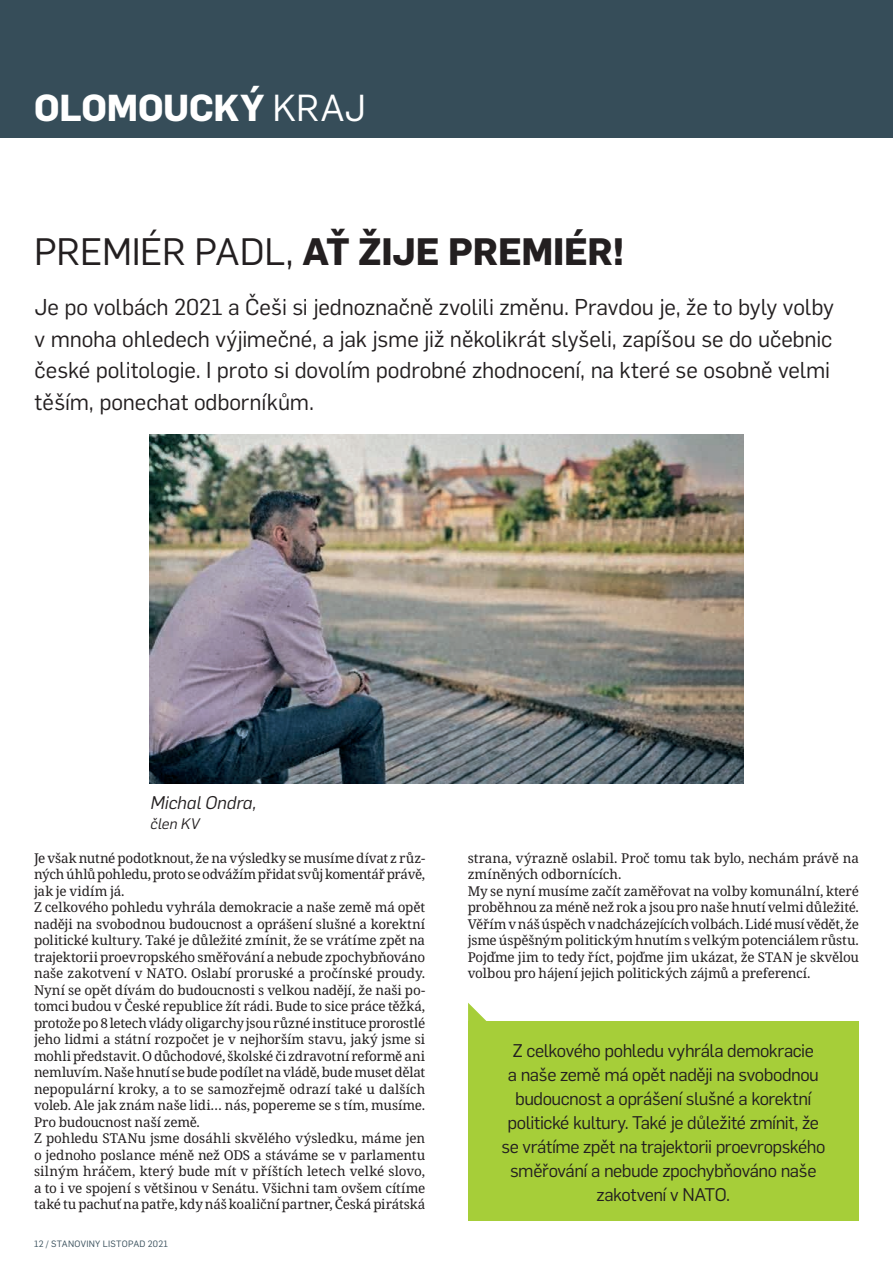
<style>
.page{position:relative;width:893px;height:1263px;background:#fff}
.page>*{position:absolute;margin:0;border:0;box-sizing:border-box;transform-origin:0 0}
.t1{font:700 37.5px "Flama";letter-spacing:-.01em;color:#231f20}
.t2{font:700 36.9px "Flama";letter-spacing:-.005em;color:#fff}
.t3{font:22.5px/31.5px "Flama";letter-spacing:-.005em;color:#231f20}
.t4{font:18px/24px "Flama";letter-spacing:-.025em;color:#231f20;text-align:center}
.t5{font:italic 18px "Flama";letter-spacing:-.005em;color:#231f20}
.t6{font:italic 15px "Flama";color:#231f20}
.t7{font:13.5px/16.5px "Noto Serif";letter-spacing:-.015em;color:#231f20}
.t8{font:9px "Flama";letter-spacing:.035em;color:#364d59}
.s1{font-weight:400}
</style>
<div class="page">
<div style="left:0;top:0;width:893px;height:138px;background:#364d59"></div>
<img style="left:149px;top:435px;width:595px;height:349px">
<div style="left:468px;top:1020px;width:391px;height:200px;background:#a6ce39"></div>
<svg style="left:468px;top:1003px;width:21px;height:18px"></svg>
<h2 class="t2" style="left:34px;top:81px;width:333px">OLOMOUCKÝ <span class="s1">KRAJ</span></h2>
<h1 class="t1" style="left:34px;top:225px;width:592px"><span class="s1">PREMIÉR PADL,</span> AŤ ŽIJE PREMIÉR!</h1>
<p class="t3" style="left:35px;top:290px;width:801px">Je po volbách 2021 a Češi si jednoznačně zvolili změnu. Pravdou je, že to byly volby v mnoha ohledech výjimečné, a jak jsme již několikrát slyšeli, zapíšou se do učebnic české politologie. I proto si dovolím podrobné zhodnocení, na které se osobně velmi těším, ponechat odborníkům.</p>
<h3 class="t5" style="left:151px;top:791px;width:107px">Michal Ondra,</h3>
<p class="t6" style="left:151px;top:813px;width:50px">člen KV</p>
<p class="t7" style="left:34px;top:850px;width:393px">Je však nutné podotknout, že na výsledky se musíme dívat z růz&shy;ných úhlů pohledu, proto se odvážím přidat svůj komentář právě, jak je vidím já.<br>Z celkového pohledu vyhrála demokracie a naše země má opět naději na svobodnou budoucnost a oprášení slušné a korektní politické kultury. Také je důležité zmínit, že se vrátíme zpět na trajektorii proevropského směřování a nebude zpochybňováno naše zakotvení v NATO. Oslabí proruské a pročínské proudy.<br>Nyní se opět dívám do budoucnosti s velkou nadějí, že naši po&shy;tomci budou v České republice žít rádi. Bude to sice práce těžká, protože po 8 letech vlády oligarchy jsou různé instituce prorostlé jeho lidmi a státní rozpočet je v nejhorším stavu, jaký jsme si mohli představit. O důchodové, školské či zdravotní reformě ani nemluvím. Naše hnutí se bude podílet na vládě, bude muset dělat nepopulární kroky, a to se samozřejmě odrazí také u dalších voleb. Ale jak znám naše lidi… nás, popereme se s tím, musíme.<br>Pro budoucnost naší země.<br>Z pohledu STANu jsme dosáhli skvělého výsledku, máme jen o jednoho poslance méně než ODS a stáváme se v parlamentu silným hráčem, který bude mít v příštích letech velké slovo, a to i ve spojení s většinou v Senátu. Všichni tam ovšem cítíme také tu pachuť na patře, kdy náš koaliční partner, Česká pirátská</p>
<p class="t8" style="left:34px;top:1238px;width:136px">12 / STANOVINY LISTOPAD 2021</p>
<p class="t7" style="left:468px;top:850px;width:393px">strana, výrazně oslabil. Proč tomu tak bylo, nechám právě na zmíněných odbornících.<br>My se nyní musíme začít zaměřovat na volby komunální, které proběhnou za méně než rok a jsou pro naše hnutí velmi důležité.<br>Věřím v náš úspěch v nadcházejících volbách. Lidé musí vědět, že jsme úspěšným politickým hnutím s velkým potenciálem růstu.<br>Pojďme jim to tedy říct, pojďme jim ukázat, že STAN je skvělou volbou pro hájení jejich politických zájmů a preferencí.</p>
<p class="t4" style="left:501px;top:1037px;width:326px">Z celkového pohledu vyhrála demokracie<br>a naše země má opět naději na svobodnou budoucnost a oprášení slušné a korektní politické kultury. Také je důležité zmínit, že se vrátíme zpět na trajektorii proevropského směřování a nebude zpochybňováno naše zakotvení v NATO.</p>
</div>
